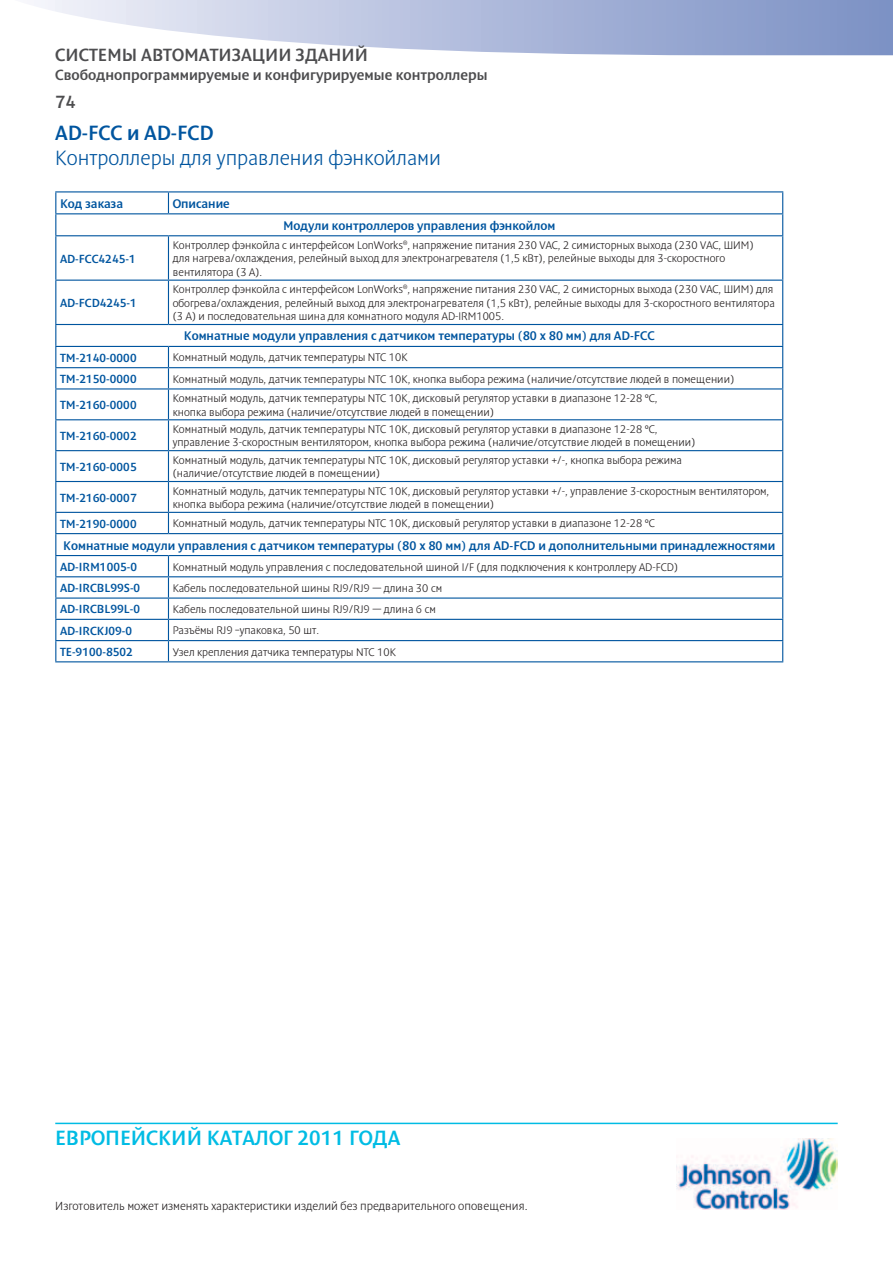
<style>
.page{position:relative;width:893px;height:1263px;background:#fff}
.page>*{position:absolute;margin:0;border:0;box-sizing:border-box;transform-origin:0 0}
.t1{font:21px "Denda New Light C";color:#00559f}
.t2{font:21px "Denda New C";color:#00bce4}
.t3{font:21px "Denda New C";color:#00559f}
.t4{font:18px "Denda New C";color:#4d4d4f}
.t5{font:15px "Denda New C";color:#4d4d4f}
.t6{font:12.75px "Denda New C";color:#00559f}
.t7{font:12px "Denda New C";color:#00559f}
.t8{font:12px "Denda New Light C";color:#231f20}
.t9{font:11.25px/13.5px "Denda New Light C";color:#231f20}
</style>
<div class="page">
<img style="left:677px;top:1138px;width:161px;height:71px">
<hr style="left:55px;top:1123px;width:783px;height:1px;background:#00bce4">
<svg style="left:34px;top:0;width:858px;height:55px"></svg>
<svg style="left:892px;top:0;width:1px;height:56px"></svg>
<svg style="left:56px;top:192px;width:726px;height:469px"></svg>
<hr style="left:55px;top:191px;width:113px;height:1px;background:#00559f">
<hr style="left:168px;top:191px;width:615px;height:1px;background:#00559f">
<svg style="left:168px;top:192px;width:1px;height:21px"></svg>
<hr style="left:55px;top:213px;width:113px;height:1px;background:#00559f">
<svg style="left:55px;top:192px;width:1px;height:43px"></svg>
<hr style="left:168px;top:213px;width:615px;height:1px;background:#00559f">
<svg style="left:782px;top:192px;width:1px;height:43px"></svg>
<hr style="left:55px;top:235px;width:113px;height:1px;background:#00559f">
<hr style="left:55px;top:236px;width:1px;height:44px;background:#00559f">
<hr style="left:168px;top:235px;width:615px;height:1px;background:#00559f">
<hr style="left:168px;top:236px;width:1px;height:44px;background:#00559f">
<hr style="left:782px;top:236px;width:1px;height:44px;background:#00559f">
<hr style="left:55px;top:280px;width:113px;height:1px;background:#00559f">
<hr style="left:55px;top:281px;width:1px;height:43px;background:#00559f">
<hr style="left:168px;top:280px;width:615px;height:1px;background:#00559f">
<hr style="left:168px;top:281px;width:1px;height:43px;background:#00559f">
<hr style="left:782px;top:281px;width:1px;height:43px;background:#00559f">
<hr style="left:55px;top:324px;width:113px;height:1px;background:#00559f">
<hr style="left:168px;top:324px;width:615px;height:1px;background:#00559f">
<hr style="left:55px;top:346px;width:113px;height:1px;background:#00559f">
<hr style="left:168px;top:346px;width:615px;height:1px;background:#00559f">
<hr style="left:55px;top:367px;width:113px;height:1px;background:#00559f">
<svg style="left:55px;top:325px;width:1px;height:63px"></svg>
<hr style="left:168px;top:367px;width:615px;height:1px;background:#00559f">
<svg style="left:168px;top:347px;width:1px;height:41px"></svg>
<svg style="left:782px;top:325px;width:1px;height:63px"></svg>
<hr style="left:55px;top:388px;width:113px;height:1px;background:#00559f">
<hr style="left:55px;top:389px;width:1px;height:30px;background:#00559f">
<hr style="left:168px;top:388px;width:615px;height:1px;background:#00559f">
<hr style="left:168px;top:389px;width:1px;height:30px;background:#00559f">
<hr style="left:782px;top:389px;width:1px;height:30px;background:#00559f">
<hr style="left:55px;top:419px;width:113px;height:1px;background:#00559f">
<hr style="left:55px;top:420px;width:1px;height:30px;background:#00559f">
<hr style="left:168px;top:419px;width:615px;height:1px;background:#00559f">
<hr style="left:168px;top:420px;width:1px;height:30px;background:#00559f">
<hr style="left:782px;top:420px;width:1px;height:30px;background:#00559f">
<hr style="left:55px;top:450px;width:113px;height:1px;background:#00559f">
<hr style="left:55px;top:451px;width:1px;height:30px;background:#00559f">
<hr style="left:168px;top:450px;width:615px;height:1px;background:#00559f">
<hr style="left:168px;top:451px;width:1px;height:30px;background:#00559f">
<hr style="left:782px;top:451px;width:1px;height:30px;background:#00559f">
<hr style="left:55px;top:481px;width:113px;height:1px;background:#00559f">
<hr style="left:55px;top:482px;width:1px;height:30px;background:#00559f">
<hr style="left:168px;top:481px;width:615px;height:1px;background:#00559f">
<hr style="left:168px;top:482px;width:1px;height:30px;background:#00559f">
<hr style="left:782px;top:482px;width:1px;height:30px;background:#00559f">
<hr style="left:55px;top:512px;width:113px;height:1px;background:#00559f">
<hr style="left:168px;top:512px;width:615px;height:1px;background:#00559f">
<svg style="left:168px;top:513px;width:1px;height:20px"></svg>
<hr style="left:55px;top:533px;width:113px;height:1px;background:#00559f">
<hr style="left:168px;top:533px;width:615px;height:1px;background:#00559f">
<hr style="left:55px;top:555px;width:113px;height:1px;background:#00559f">
<hr style="left:168px;top:555px;width:615px;height:1px;background:#00559f">
<hr style="left:55px;top:576px;width:113px;height:1px;background:#00559f">
<hr style="left:168px;top:576px;width:615px;height:1px;background:#00559f">
<hr style="left:55px;top:597px;width:113px;height:2px;background:#00559f">
<hr style="left:168px;top:597px;width:615px;height:2px;background:#00559f">
<hr style="left:55px;top:619px;width:113px;height:1px;background:#00559f">
<hr style="left:168px;top:619px;width:615px;height:1px;background:#00559f">
<hr style="left:55px;top:640px;width:113px;height:1px;background:#00559f">
<svg style="left:55px;top:513px;width:1px;height:148px"></svg>
<hr style="left:168px;top:640px;width:615px;height:1px;background:#00559f">
<svg style="left:168px;top:556px;width:1px;height:105px"></svg>
<svg style="left:782px;top:513px;width:1px;height:148px"></svg>
<hr style="left:55px;top:661px;width:113px;height:1px;background:#00559f">
<hr style="left:168px;top:661px;width:615px;height:1px;background:#00559f">
<h2 class="t4" style="left:55px;top:45px;width:314px">СИСТЕМЫ АВТОМАТИЗАЦИИ ЗДАНИЙ</h2>
<h3 class="t5" style="left:55px;top:67px;width:434px">Свободнопрограммируемые и конфигурируемые контроллеры</h3>
<h2 class="t4" style="left:55px;top:92px;width:22px">74</h2>
<h1 class="t3" style="left:55px;top:121px;width:160px">AD-FCC и AD-FCD</h1>
<h1 class="t1" style="left:55px;top:147px;width:387px">Контроллеры для управления фэнкойлами</h1>
<p class="t6" style="left:60px;top:197px;width:65px">Код заказа</p>
<p class="t6" style="left:173px;top:197px;width:59px">Описание</p>
<p class="t6" style="left:283px;top:219px;width:274px">Модули контроллеров управления фэнкойлом</p>
<p class="t7" style="left:60px;top:252px;width:77px">AD-FCC4245-1</p>
<p class="t7" style="left:60px;top:296px;width:78px">AD-FCD4245-1</p>
<p class="t9" style="left:173px;top:238px;width:582px">Контроллер фэнкойла с интерфейсом LonWorks<sup>®</sup>, напряжение питания 230 VAC, 2 симисторных выхода (230 VAC, ШИМ) для нагрева/охлаждения, релейный выход для электронагревателя (1,5 кВт), релейные выходы для 3-скоростного вентилятора (3 А).</p>
<p class="t9" style="left:173px;top:283px;width:603px">Контроллер фэнкойла с интерфейсом LonWorks<sup>®</sup>, напряжение питания 230 VAC, 2 симисторных выхода (230 VAC, ШИМ) для обогрева/охлаждения, релейный выход для электронагревателя (1,5 кВт), релейные выходы для 3-скоростного вентилятора (3 А) и последовательная шина для комнатного модуля AD-IRM1005.</p>
<p class="t6" style="left:184px;top:329px;width:472px">Комнатные модули управления с датчиком температуры (80 х 80 мм) для AD-FCC</p>
<p class="t7" style="left:60px;top:351px;width:78px">TM-2140-0000</p>
<p class="t9" style="left:173px;top:351px;width:236px">Комнатный модуль, датчик температуры NTC 10K</p>
<p class="t7" style="left:60px;top:372px;width:78px">TM-2150-0000</p>
<p class="t9" style="left:173px;top:372px;width:563px">Комнатный модуль, датчик температуры NTC 10K, кнопка выбора режима (наличие/отсутствие людей в помещении)</p>
<p class="t7" style="left:60px;top:399px;width:78px">TM-2160-0000</p>
<p class="t9" style="left:173px;top:392px;width:486px">Комнатный модуль, датчик температуры NTC 10K, дисковый регулятор уставки в диапазоне 12-28 °С, кнопка выбора режима (наличие/отсутствие людей в помещении)</p>
<p class="t7" style="left:60px;top:429px;width:78px">TM-2160-0002</p>
<p class="t9" style="left:173px;top:422px;width:524px">Комнатный модуль, датчик температуры NTC 10K, дисковый регулятор уставки в диапазоне 12-28 °С, управление 3-скоростным вентилятором, кнопка выбора режима (наличие/отсутствие людей в помещении)</p>
<p class="t7" style="left:60px;top:460px;width:78px">TM-2160-0005</p>
<p class="t9" style="left:173px;top:453px;width:511px">Комнатный модуль, датчик температуры NTC 10K, дисковый регулятор уставки +/-, кнопка выбора режима (наличие/отсутствие людей в помещении)</p>
<p class="t7" style="left:60px;top:491px;width:78px">TM-2160-0007</p>
<p class="t9" style="left:173px;top:484px;width:598px">Комнатный модуль, датчик температуры NTC 10K, дисковый регулятор уставки +/-, управление 3-скоростным вентилятором, кнопка выбора режима (наличие/отсутствие людей в помещении)</p>
<p class="t7" style="left:60px;top:517px;width:78px">TM-2190-0000</p>
<p class="t9" style="left:173px;top:517px;width:484px">Комнатный модуль, датчик температуры NTC 10K, дисковый регулятор уставки в диапазоне 12-28 °С</p>
<p class="t6" style="left:63px;top:538px;width:713px">Комнатные модули управления с датчиком температуры (80 х 80 мм) для AD-FCD и дополнительными принадлежностями</p>
<p class="t7" style="left:60px;top:560px;width:79px">AD-IRM1005-0</p>
<p class="t9" style="left:173px;top:560px;width:507px">Комнатный модуль управления с последовательной шиной I/F (для подключения к контроллеру AD-FCD)</p>
<p class="t7" style="left:60px;top:582px;width:82px">AD-IRCBL99S-0</p>
<p class="t9" style="left:173px;top:581px;width:271px">Кабель последовательной шины RJ9/RJ9 — длина 30 см</p>
<p class="t7" style="left:60px;top:603px;width:81px">AD-IRCBL99L-0</p>
<p class="t9" style="left:173px;top:603px;width:265px">Кабель последовательной шины RJ9/RJ9 — длина 6 см</p>
<p class="t7" style="left:60px;top:624px;width:74px">AD-IRCKJ09-0</p>
<p class="t9" style="left:173px;top:624px;width:148px">Разъёмы RJ9 –упаковка, 50 шт.</p>
<p class="t7" style="left:60px;top:645px;width:74px">TE-9100-8502</p>
<p class="t9" style="left:173px;top:645px;width:225px">Узел крепления датчика температуры NTC 10K</p>
<h1 class="t2" style="left:55px;top:1127px;width:346px">ЕВРОПЕЙСКИЙ КАТАЛОГ 2011 ГОДА</h1>
<p class="t8" style="left:55px;top:1199px;width:474px">Изготовитель может изменять характеристики изделий без предварительного оповещения.</p>
</div>
